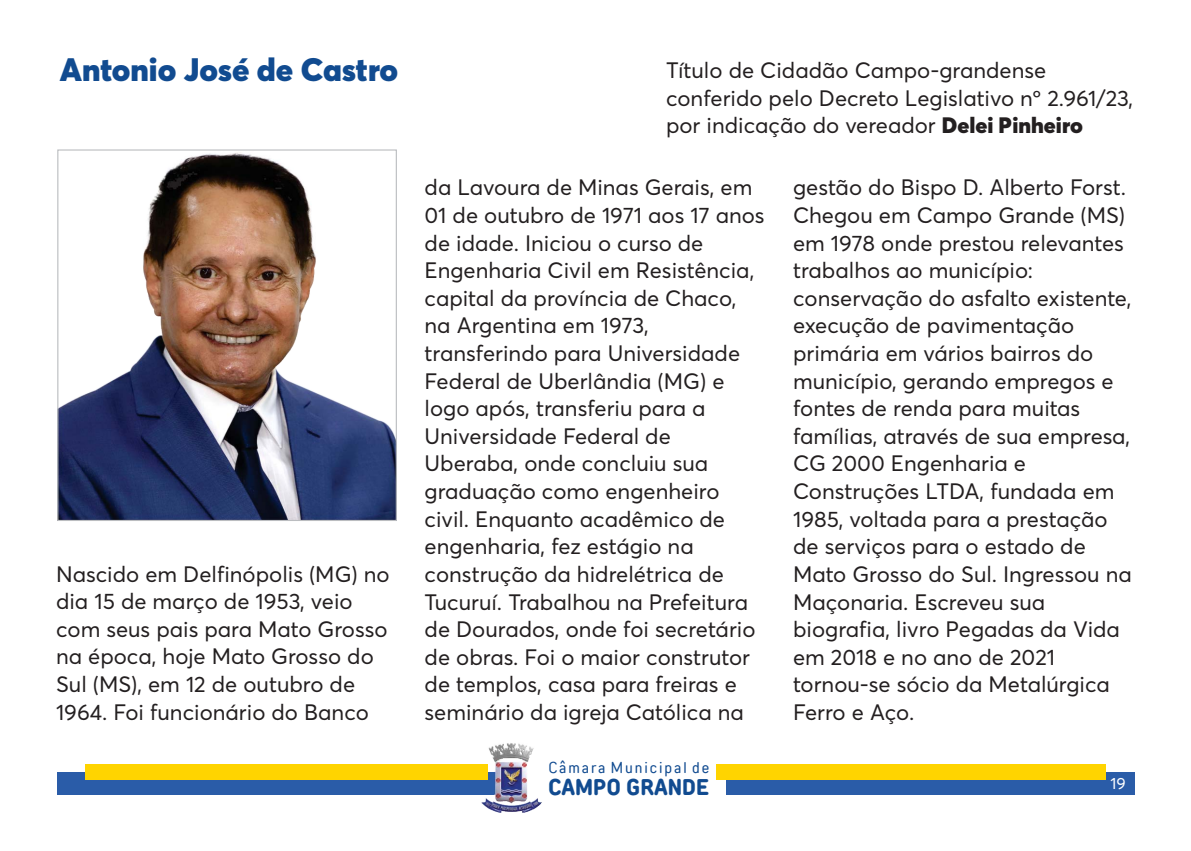
<style>
.page{position:relative;width:1191px;height:851px;background:#fff}
.page>*{position:absolute;margin:0;border:0;box-sizing:border-box;transform-origin:0 0}
.t1{font:900 32px "Averta";color:#114b90}
.t2{font:700 condensed 22.8px "TT Rounds Neue";color:#114b90}
.t3{font:22px/27.6px "Averta";color:#231f20}
.t4{font:16px "Averta";color:#fff}
.t5{font:condensed 15.8px "TT Rounds Neue";letter-spacing:.125em;color:#114b90}
.s1{font-weight:900}
</style>
<div class="page">
<div style="left:57px;top:771px;width:439px;height:23px;background:#2a5ca8"></div>
<div style="left:86px;top:764px;width:402px;height:15px;background:#ffd400"></div>
<img style="left:482px;top:743px;width:60px;height:69px">
<div style="left:725px;top:771px;width:409px;height:23px;background:#2a5ca8"></div>
<div style="left:716px;top:764px;width:389px;height:15px;background:#ffd400"></div>
<img style="left:59px;top:152px;width:336px;height:367px">
<div style="left:57px;top:149px;width:340px;height:372px;border:1px solid #bbbdc0"></div>
<h1 class="t1" style="left:60px;top:57px;width:340px">Antonio José de Castro</h1>
<p class="t3" style="left:56px;top:562px;width:335px">Nascido em Delfinópolis (MG) no dia 15 de março de 1953, veio com seus pais para Mato Grosso na época, hoje Mato Grosso do<br>Sul (MS), em 12 de outubro de<br>1964. Foi funcionário do Banco</p>
<p class="t3" style="left:666px;top:58px;width:469px">Título de Cidadão Campo-grandense conferido pelo Decreto Legislativo nº 2.961/23, por indicação do vereador <span class="s1">Delei Pinheiro</span></p>
<p class="t3" style="left:424px;top:175px;width:342px">da Lavoura de Minas Gerais, em<br>01 de outubro de 1971 aos 17 anos de idade. Iniciou o curso de<br>Engenharia Civil em Resistência, capital da província de Chaco, na Argentina em 1973, transferindo para Universidade<br>Federal de Uberlândia (MG) e logo após, transferiu para a<br>Universidade Federal de<br>Uberaba, onde concluiu sua graduação como engenheiro civil. Enquanto acadêmico de engenharia, fez estágio na construção da hidrelétrica de<br>Tucuruí. Trabalhou na Prefeitura de Dourados, onde foi secretário de obras. Foi o maior construtor de templos, casa para freiras e seminário da igreja Católica na</p>
<p class="t3" style="left:793px;top:175px;width:340px">gestão do Bispo D. Alberto Forst.<br>Chegou em Campo Grande (MS) em 1978 onde prestou relevantes trabalhos ao município: conservação do asfalto existente, execução de pavimentação primária em vários bairros do município, gerando empregos e fontes de renda para muitas famílias, através de sua empresa,<br>CG 2000 Engenharia e<br>Construções LTDA, fundada em<br>1985, voltada para a prestação de serviços para o estado de<br>Mato Grosso do Sul. Ingressou na<br>Maçonaria. Escreveu sua biografia, livro Pegadas da Vida em 2018 e no ano de 2021 tornou-se sócio da Metalúrgica<br>Ferro e Aço.</p>
<p class="t5" style="left:548px;top:757px;width:162px">Câmara Municipal de</p>
<p class="t2" style="left:548px;top:773px;width:162px">CAMPO GRANDE</p>
<p class="t4" style="left:1110px;top:777px;width:17px">19</p>
</div>
